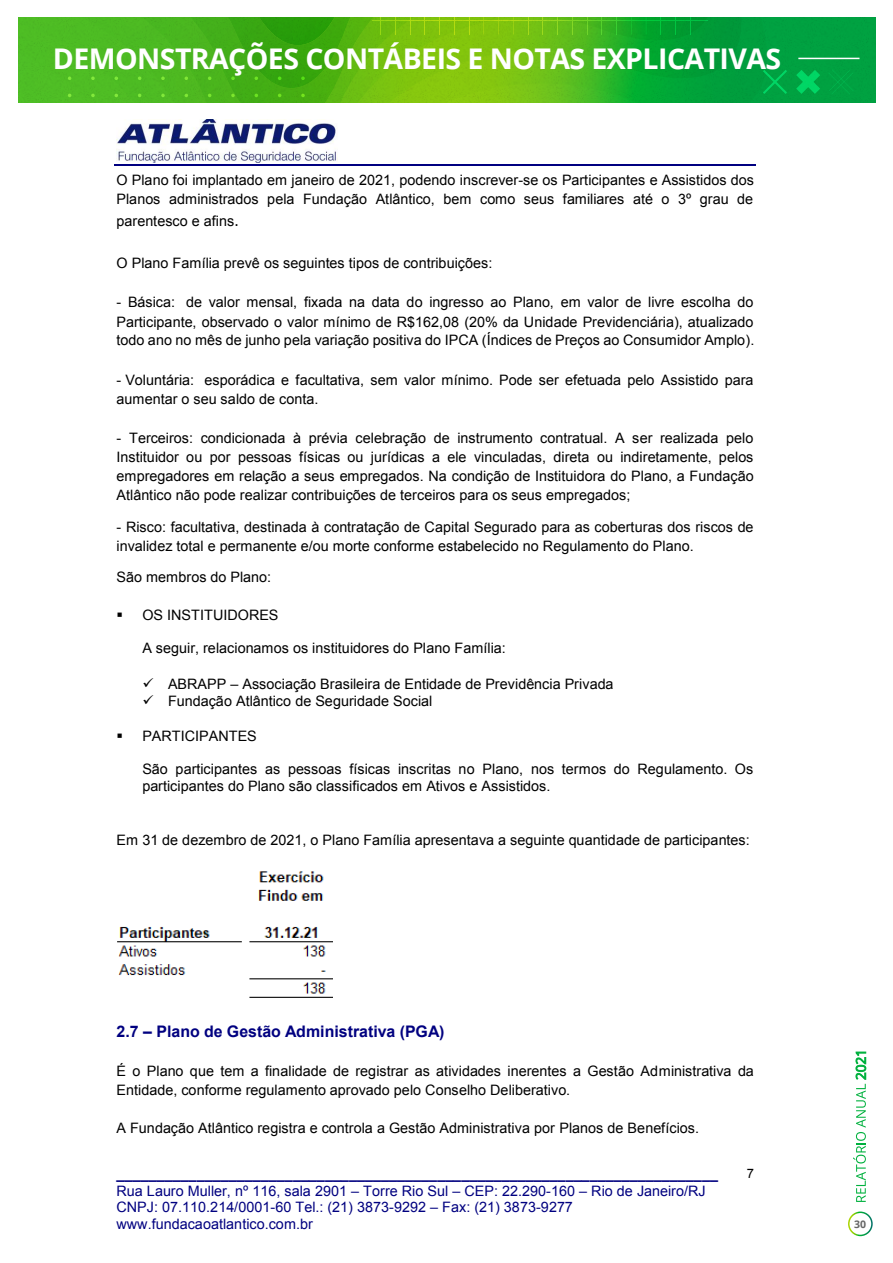
<style>
.page{position:relative;width:893px;height:1263px;background:#fff}
.page>*{position:absolute;margin:0;border:0;box-sizing:border-box;transform-origin:0 0}
.t1{font:700 28.5px "Open Sans";letter-spacing:-.02em;color:#fff}
.t2{font:700 15.9px "Arial";color:#000080}
.t3{font:14.4px/19px "Arial";color:#000}
.t4{font:14.4px/16.6px "Arial";color:#000080}
.t5{font:13.05px "Arial";color:#000}
.t6{font:700 10.5px "Open Sans";color:#666}
.s1{font-family:"Calibri";font-size:17.25px}
.s2{font-style:inherit}
.s3{font-weight:700}
</style>
<div class="page">
<svg style="left:848px;top:1211px;width:25px;height:25px"></svg>
<svg style="left:853px;top:1051px;width:14px;height:151px"></svg>
<img style="left:18px;top:18px;width:858px;height:85px">
<svg style="left:91px;top:94px;width:4px;height:3px"></svg>
<svg style="left:161px;top:94px;width:4px;height:3px"></svg>
<svg style="left:231px;top:94px;width:4px;height:3px"></svg>
<svg style="left:301px;top:94px;width:4px;height:3px"></svg>
<svg style="left:91px;top:77px;width:4px;height:3px"></svg>
<svg style="left:161px;top:77px;width:4px;height:3px"></svg>
<svg style="left:231px;top:77px;width:4px;height:3px"></svg>
<svg style="left:301px;top:77px;width:4px;height:3px"></svg>
<svg style="left:763px;top:70px;width:24px;height:24px"></svg>
<svg style="left:828px;top:69px;width:25px;height:25px"></svg>
<svg style="left:796px;top:70px;width:24px;height:24px"></svg>
<hr style="left:372px;top:21px;width:335px;height:1px;background:#fff">
<svg style="left:690px;top:18px;width:1px;height:16px"></svg>
<svg style="left:675px;top:18px;width:1px;height:16px"></svg>
<svg style="left:18px;top:18px;width:650px;height:45px;background:#51b618"></svg>
<hr style="left:798px;top:58px;width:61px;height:1px;background:#fff">
<hr style="left:115px;top:164px;width:641px;height:1px;background:#000080">
<img style="left:117px;top:119px;width:220px;height:43px">
<img style="left:117px;top:871px;width:216px;height:127px">
<h1 class="t1" style="left:53px;top:38px;width:730px">DEMONSTRAÇÕES CONTÁBEIS E NOTAS EXPLICATIVAS</h1>
<p class="t3" style="left:117px;top:171px;width:639px">O Plano foi implantado em janeiro de 2021, podendo inscrever-se os Participantes e Assistidos dos<br>Planos administrados pela Fundação Atlântico, bem como seus familiares até o 3º grau de</p>
<p class="t3" style="left:117px;top:212px;width:124px">parentesco e afins<span class="s1">.</span></p>
<p class="t3" style="left:117px;top:254px;width:377px">O Plano Família prevê os seguintes tipos de contribuições:</p>
<p class="t3" style="left:117px;top:293px;width:639px;text-align:justify">- Básica: de valor mensal, fixada na data do ingresso ao Plano, em valor de livre escolha do Participante, observado o valor mínimo de R$162,08 (20% da Unidade Previdenciária), atualizado todo ano no mês de junho pela variação positiva do IPCA (Índices de Preços ao Consumidor Amplo).</p>
<p class="t3" style="left:117px;top:371px;width:638px">- Voluntária: esporádica e facultativa, sem valor mínimo. Pode ser efetuada pelo Assistido para aumentar o seu saldo de conta.</p>
<p class="t3" style="left:117px;top:429px;width:639px;text-align:justify">- Terceiros: condicionada à prévia celebração de instrumento contratual. A ser realizada pelo Instituidor ou por pessoas físicas ou jurídicas a ele vinculadas, direta ou indiretamente, pelos empregadores em relação a seus empregados. Na condição de Instituidora do Plano, a Fundação Atlântico não pode realizar contribuições de terceiros para os seus empregados;</p>
<p class="t3" style="left:117px;top:517px;width:638px">- Risco: facultativa, destinada à contratação de Capital Segurado para as coberturas dos riscos de invalidez total e permanente e/ou morte conforme estabelecido no Regulamento do Plano.</p>
<p class="t3" style="left:117px;top:568px;width:156px">São membros do Plano:</p>
<p class="t3" style="left:117px;top:605px;width:163px">▪ OS INSTITUIDORES</p>
<p class="t3" style="left:142px;top:639px;width:365px">A seguir, relacionamos os instituidores do Plano Família:</p>
<p class="t3" style="left:142px;top:674px;width:473px">✓ ABRAPP <span class="s2">–</span> Associação Brasileira de Entidade de Previdência Privada</p>
<p class="t3" style="left:142px;top:691px;width:292px">✓ Fundação Atlântico de Seguridade Social</p>
<p class="t3" style="left:117px;top:727px;width:142px">▪ PARTICIPANTES</p>
<p class="t3" style="left:142px;top:761px;width:612px;line-height:16.6px">São participantes as pessoas físicas inscritas no Plano, nos termos do Regulamento. Os participantes do Plano são classificados em Ativos e Assistidos.</p>
<p class="t3" style="left:117px;top:831px;width:635px">Em 31 de dezembro de 2021, o Plano Família apresentava a seguinte quantidade de participantes:</p>
<p class="t2" style="left:117px;top:1020px;width:329px">2.7 <span class="s2">–</span> Plano de Gestão Administrativa (PGA)</p>
<p class="t3" style="left:117px;top:1061px;width:639px">É o Plano que tem a finalidade de registrar as atividades inerentes a Gestão Administrativa da<br>Entidade, conforme regulamento aprovado pelo Conselho Deliberativo.</p>
<p class="t3" style="left:117px;top:1118px;width:584px">A Fundação Atlântico registra e controla a Gestão Administrativa por Planos de Benefícios.</p>
<p class="t4" style="left:117px;top:1166px;width:603px"><span class="s3">___________________________________________________________________________ </span>Rua Lauro Muller, nº 116, sala 2901 <span class="s2">–</span> Torre Rio Sul <span class="s2">–</span> CEP: 22.290-160 <span class="s2">–</span> Rio de Janeiro/RJ CNPJ: 07.110.214/0001-60 Tel.: (21) 3873-9292 <span class="s2">–</span> Fax: (21) 3873-9277 www.fundacaoatlantico.com.br</p>
<p class="t5" style="left:747px;top:1164px;width:9px">7</p>
<p class="t6" style="left:854px;top:1217px;width:13px">30</p>
</div>
